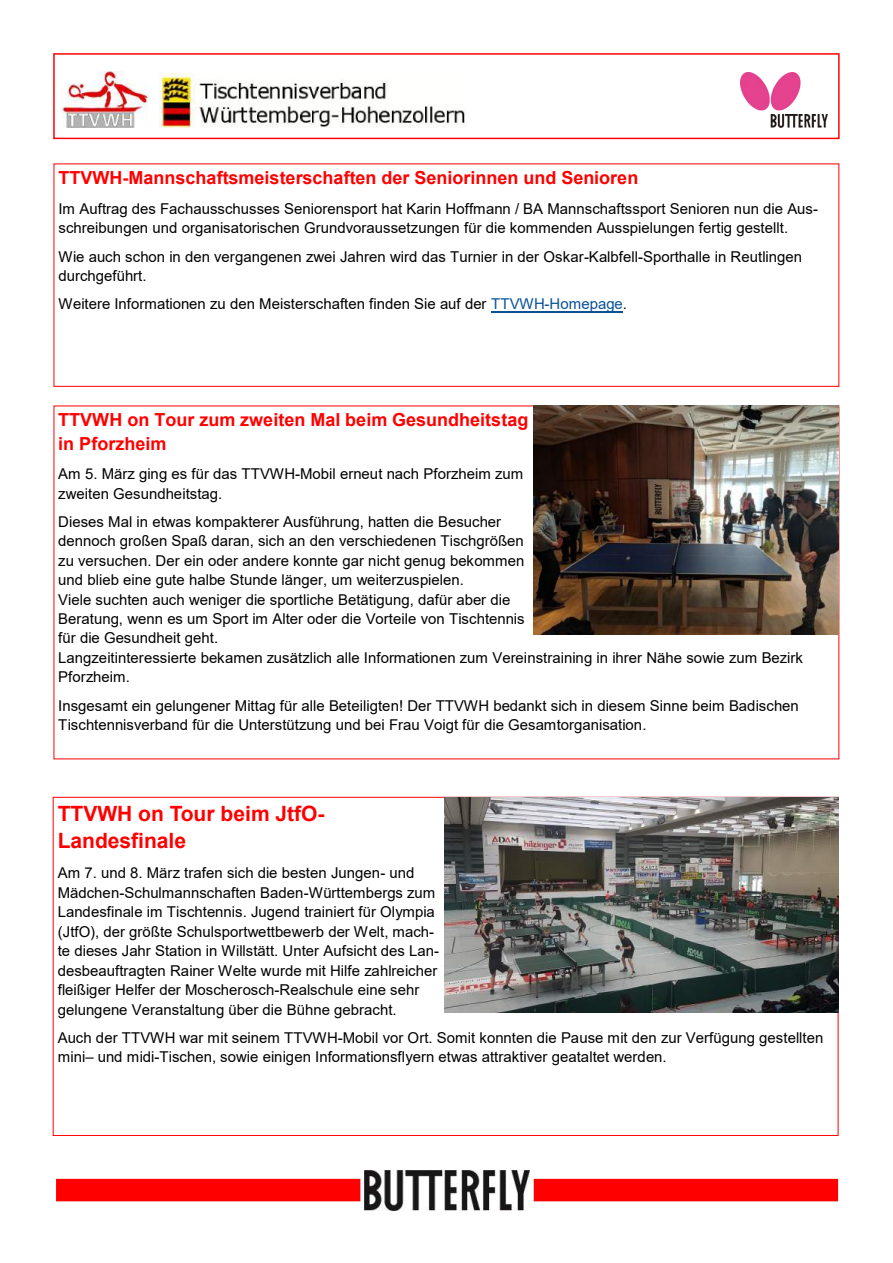
<style>
.page{position:relative;width:893px;height:1263px;background:#fff}
.page>*{position:absolute;margin:0;border:0;box-sizing:border-box;transform-origin:0 0}
.t1{font:700 21px/27.2px "Arial";color:#f00}
.t2{font:700 18px/23.4px "Arial";color:#f00}
.t3{font:15px/19.5px "Arial";color:#000}
.s1{color:#085296}
</style>
<div class="page">
<div style="left:53px;top:53px;width:787px;height:86px;border:2px solid #f00"></div>
<img style="left:63px;top:71px;width:85px;height:56px">
<img style="left:159px;top:73px;width:307px;height:54px">
<img style="left:741px;top:72px;width:86px;height:55px">
<img style="left:365px;top:1170px;width:164px;height:40px">
<div style="left:56px;top:1179px;width:304px;height:22px;background:#f00"></div>
<div style="left:534px;top:1179px;width:304px;height:22px;background:#f00"></div>
<div style="left:54px;top:164px;width:785px;height:223px;border:1px solid #f00"></div>
<hr style="left:491px;top:311px;width:132px;height:1px;background:#085296">
<img style="left:444px;top:797px;width:395px;height:216px">
<img style="left:534px;top:406px;width:305px;height:229px">
<p class="t2" style="left:58px;top:166px;width:581px">TTVWH-Mannschaftsmeisterschaften der Seniorinnen und Senioren</p>
<p class="t3" style="left:58px;top:199px;width:761px">Im Auftrag des Fachausschusses Seniorensport hat Karin Hoffmann / BA Mannschaftssport Senioren nun die Aus&shy;schreibungen und organisatorischen Grundvoraussetzungen für die kommenden Ausspielungen fertig gestellt.</p>
<p class="t3" style="left:58px;top:247px;width:745px">Wie auch schon in den vergangenen zwei Jahren wird das Turnier in der Oskar-Kalbfell-Sporthalle in Reutlingen durchgeführt.</p>
<p class="t3" style="left:58px;top:294px;width:570px">Weitere Informationen zu den Meisterschaften finden Sie auf der <span class="s1">TTVWH-Homepage</span>.</p>
<p class="t2" style="left:58px;top:408px;width:472px">TTVWH on Tour zum zweiten Mal beim Gesundheitstag in Pforzheim</p>
<p class="t3" style="left:58px;top:464px;width:466px">Am 5. März ging es für das TTVWH-Mobil erneut nach Pforzheim zum zweiten Gesundheitstag.</p>
<p class="t3" style="left:58px;top:512px;width:746px">Dieses Mal in etwas kompakterer Ausführung, hatten die Besucher<br>dennoch großen Spaß daran, sich an den verschiedenen Tischgrößen<br>zu versuchen. Der ein oder andere konnte gar nicht genug bekommen<br>und blieb eine gute halbe Stunde länger, um weiterzuspielen.<br>Viele suchten auch weniger die sportliche Betätigung, dafür aber die<br>Beratung, wenn es um Sport im Alter oder die Vorteile von Tischtennis<br>für die Gesundheit geht.<br>Langzeitinteressierte bekamen zusätzlich alle Informationen zum Vereinstraining in ihrer Nähe sowie zum Bezirk Pforzheim.</p>
<p class="t3" style="left:58px;top:696px;width:742px">Insgesamt ein gelungener Mittag für alle Beteiligten! Der TTVWH bedankt sich in diesem Sinne beim Badischen<br>Tischtennisverband für die Unterstützung und bei Frau Voigt für die Gesamtorganisation.</p>
<h1 class="t1" style="left:58px;top:800px;width:268px">TTVWH on Tour beim JtfO-<br>Landesfinale</h1>
<p class="t3" style="left:58px;top:863px;width:383px">Am 7. und 8. März trafen sich die besten Jungen- und Mädchen-Schulmannschaften Baden-Württembergs zum Landesfinale im Tischtennis. Jugend trainiert für Olympia (JtfO), der größte Schulsportwettbewerb der Welt, mach&shy;te dieses Jahr Station in Willstätt. Unter Aufsicht des Lan&shy;desbeauftragten Rainer Welte wurde mit Hilfe zahlreicher fleißiger Helfer der Moscherosch-Realschule eine sehr gelungene Veranstaltung über die Bühne gebracht.</p>
<p class="t3" style="left:58px;top:1028px;width:767px">Auch der TTVWH war mit seinem TTVWH-Mobil vor Ort. Somit konnten die Pause mit den zur Verfügung gestellten mini– und midi-Tischen, sowie einigen Informationsflyern etwas attraktiver geataltet werden.</p>
</div>
